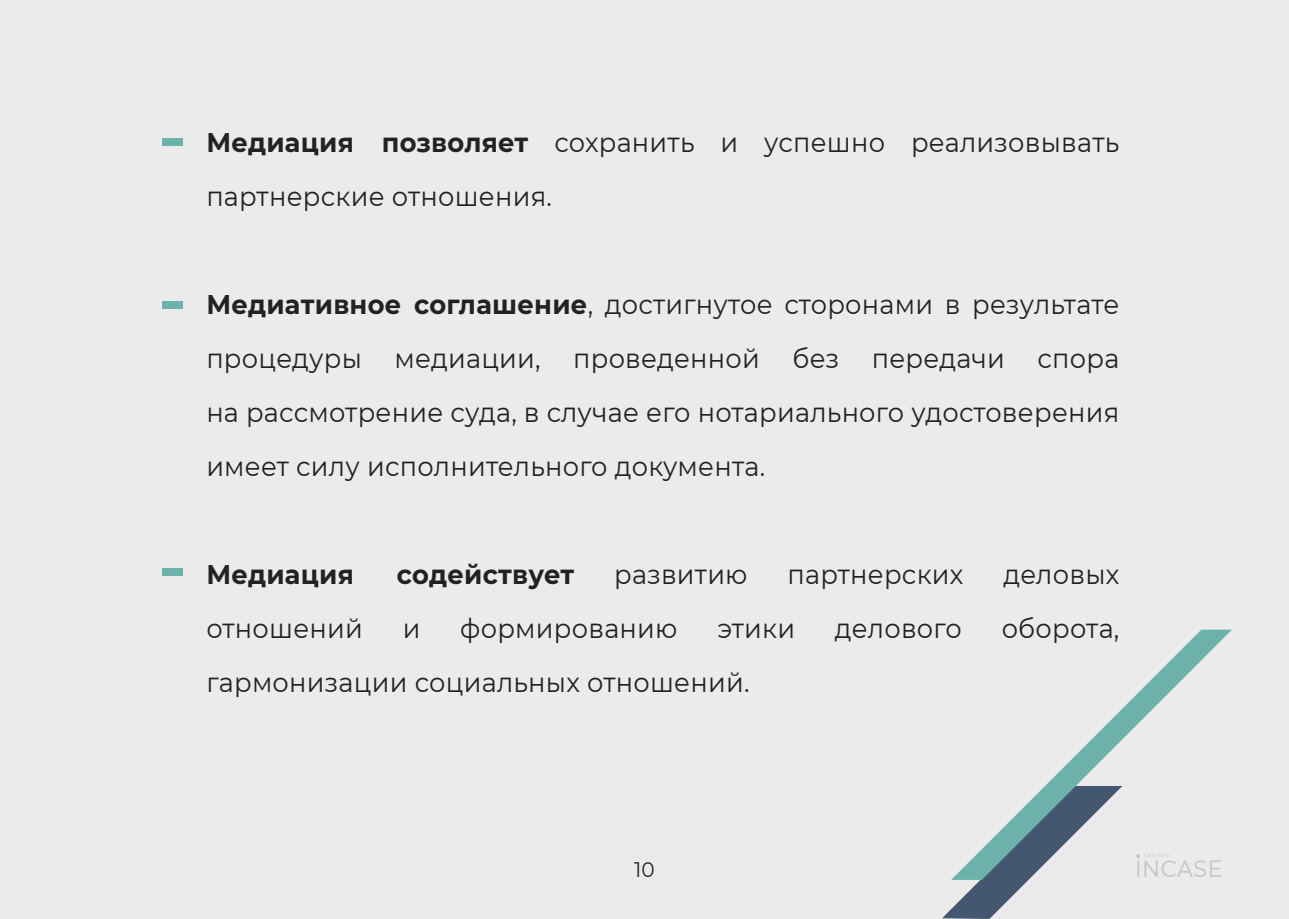
<style>
.page{position:relative;width:1289px;height:919px;background:#fff}
.page>*{position:absolute;margin:0;border:0;box-sizing:border-box;transform-origin:0 0}
.t1{font:27px/54px "Montserrat";letter-spacing:.01em;color:#222220;scale:.95 1}
.t2{font:700 27px "Montserrat";letter-spacing:.01em;color:#222220;scale:.95 1}
.t3{font:23.4px "Montserrat";letter-spacing:.02em;color:#c4c4c4;scale:.95 1}
.t4{font:21px "Montserrat";color:#222220;scale:.95 1}
.s1{font-weight:700}
</style>
<div class="page">
<div style="left:0;top:0;width:1288px;height:918px;background:#ebebeb"></div>
<div style="left:162px;top:138px;width:21px;height:8px;background:#6cb2aa"></div>
<div style="left:162px;top:301px;width:21px;height:8px;background:#6cb2aa"></div>
<div style="left:162px;top:568px;width:21px;height:8px;background:#6cb2aa"></div>
<svg style="left:942px;top:879px;width:88px;height:39px"></svg>
<svg style="left:952px;top:629px;width:279px;height:250px"></svg>
<svg style="left:1136px;top:854px;width:4px;height:4px"></svg>
<p class="t1" style="left:206px;top:114px;width:962px"><span class="s1">Медиация позволяет</span> сохранить и успешно реализовывать партнерские отношения.</p>
<p class="t1" style="left:206px;top:276px;width:962px;text-align:justify"><span class="s1">Медиативное соглашение</span>, достигнутое сторонами в результате процедуры медиации, проведенной без передачи спора на рассмотрение суда, в случае его нотариального удостоверения имеет силу исполнительного документа.</p>
<p class="t2" style="left:206px;top:555px;width:157px">Медиация</p>
<p class="t2" style="left:397px;top:555px;width:188px">содействует</p>
<p class="t1" style="left:614px;top:546px;width:142px">развитию</p>
<p class="t1" style="left:787px;top:546px;width:187px">партнерских</p>
<p class="t1" style="left:1003px;top:546px;width:124px">деловых</p>
<p class="t1" style="left:206px;top:600px;width:166px">отношений</p>
<p class="t1" style="left:403px;top:600px;width:20px">и</p>
<p class="t1" style="left:460px;top:600px;width:230px">формированию</p>
<p class="t1" style="left:717px;top:600px;width:83px">этики</p>
<p class="t1" style="left:835px;top:600px;width:135px">делового</p>
<p class="t1" style="left:1001px;top:600px;width:125px">оборота,</p>
<p class="t1" style="left:206px;top:654px;width:573px">гармонизации социальных отношений.</p>
<p class="t4" style="left:634px;top:854px;width:23px">10</p>
<p class="t3" style="left:1134px;top:852px;width:94px">INCASE</p>
</div>
